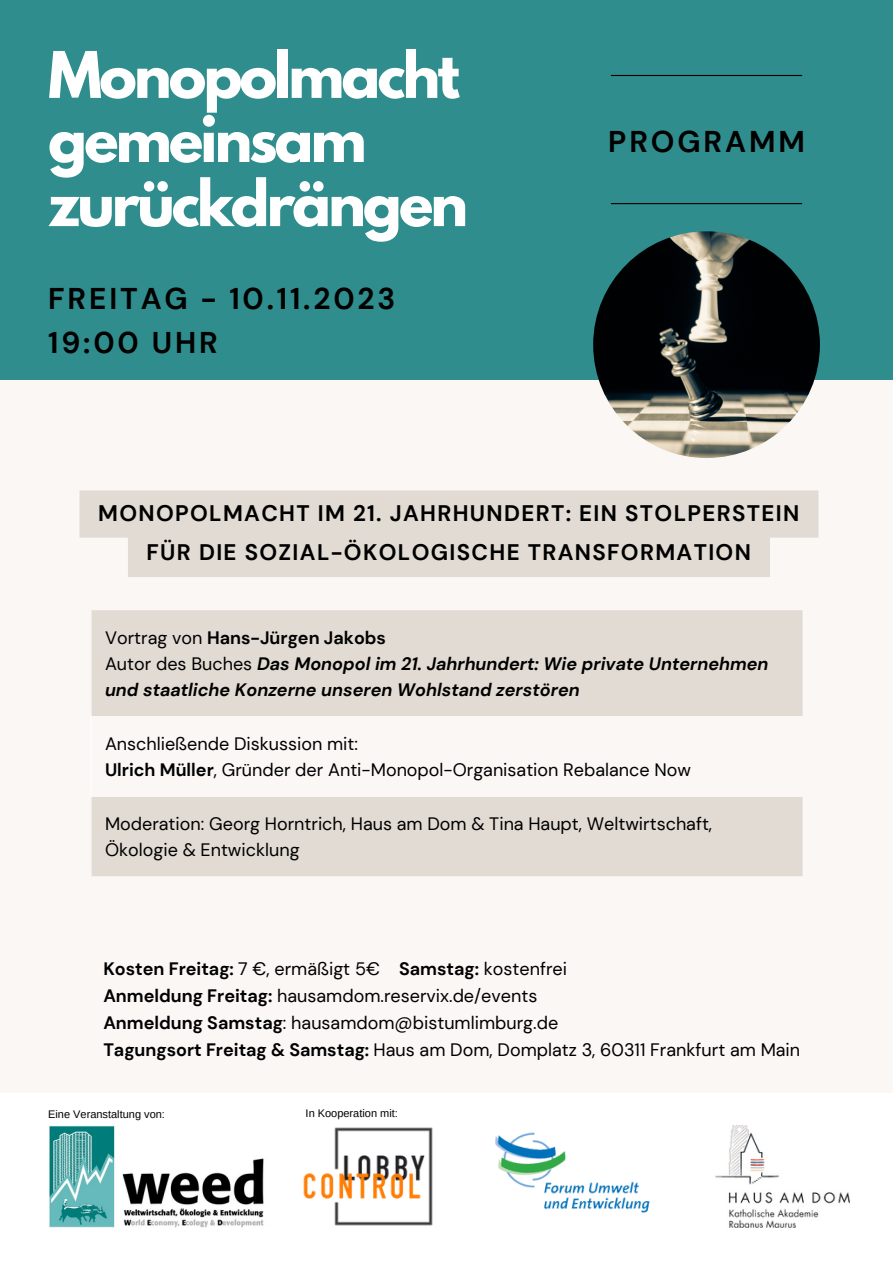
<style>
.page{position:relative;width:893px;height:1264px;background:#fff}
.page>*{position:absolute;margin:0;border:0;box-sizing:border-box;transform-origin:0 0}
.t1{font:700 56.85px/64.1px "League Spartan";letter-spacing:-.05em;color:#fff}
.t2{font:700 30px "DM Sans";letter-spacing:.095em;color:#000}
.t3{font:700 22.5px/39.3px "DM Sans";letter-spacing:.06em;color:#000;text-align:center}
.t4{font:18px/25.8px "DM Sans";color:#000}
.t5{font:italic 700 18px/25.8px "DM Sans";color:#000}
.t6{font:700 18px "DM Sans";color:#000}
.t7{font:10.95px "Arimo";color:#000}
.s1{font-weight:400}
.s2{font-weight:400;font-style:normal}
.s3{font-weight:700}
</style>
<div class="page">
<div style="left:0;top:0;width:892px;height:1262px;background:#faf7f5"></div>
<div style="left:91px;top:610px;width:711px;height:266px;background:#e1dbd3"></div>
<div style="left:91px;top:716px;width:711px;height:80px;background:#faf7f5"></div>
<hr style="left:90px;top:610px;width:1px;height:266px;background:#fff">
<div style="left:0;top:0;width:892px;height:380px;background:#308d8d"></div>
<svg style="left:79px;top:490px;width:739px;height:87px;background:#e2dcd5"></svg>
<hr style="left:611px;top:203px;width:191px;height:1px;background:#000">
<hr style="left:611px;top:75px;width:191px;height:1px;background:#000">
<img style="left:593px;top:231px;width:226px;height:227px;border-radius:50%">
<div style="left:0;top:1093px;width:892px;height:169px;background:#fff"></div>
<img style="left:303px;top:1127px;width:130px;height:99px">
<img style="left:49px;top:1125px;width:215px;height:102px">
<img style="left:495px;top:1132px;width:155px;height:81px">
<img style="left:715px;top:1125px;width:134px;height:102px">
<p class="t1" style="left:48px;top:50px;width:421px">Monopolmacht gemeinsam zurückdrängen</p>
<p class="t2" style="left:48px;top:279px;width:349px">FREITAG - 10.11.2023</p>
<p class="t2" style="left:48px;top:323px;width:171px">19:00 UHR</p>
<p class="t2" style="left:608px;top:122px;width:198px">PROGRAMM</p>
<p class="t3" style="left:98px;top:493px;width:702px">MONOPOLMACHT IM 21. JAHRHUNDERT: EIN STOLPERSTEIN<br>FÜR DIE SOZIAL-ÖKOLOGISCHE TRANSFORMATION</p>
<p class="t6" style="left:105px;top:626px;width:282px"><span class="s1">Vortrag von</span> Hans-Jürgen Jakobs</p>
<p class="t5" style="left:105px;top:651px;width:664px"><span class="s2">Autor des Buches</span> Das Monopol im 21. Jahrhundert: Wie private Unternehmen und staatliche Konzerne unseren Wohlstand zerstören</p>
<p class="t4" style="left:105px;top:731px;width:254px">Anschließende Diskussion mit:</p>
<p class="t4" style="left:105px;top:756px;width:587px"><span class="s3">Ulrich Müller</span>, Gründer der Anti-Monopol-Organisation Rebalance Now</p>
<p class="t4" style="left:105px;top:810px;width:608px">Moderation: Georg Horntrich, Haus am Dom &amp; Tina Haupt, Weltwirtschaft,<br>Ökologie &amp; Entwicklung</p>
<p class="t4" style="left:103px;top:955px;width:465px"><span class="s3">Kosten Freitag:</span> 7 €, ermäßigt 5€ <span class="s3">Samstag:</span> kostenfrei</p>
<p class="t4" style="left:103px;top:982px;width:435px"><span class="s3">Anmeldung Freitag:</span> hausamdom.reservix.de/events</p>
<p class="t4" style="left:103px;top:1009px;width:456px"><span class="s3">Anmeldung Samstag</span>: hausamdom@bistumlimburg.de</p>
<p class="t4" style="left:103px;top:1036px;width:698px"><span class="s3">Tagungsort Freitag &amp; Samstag:</span> Haus am Dom, Domplatz 3, 60311 Frankfurt am Main</p>
<p class="t7" style="left:48px;top:1107px;width:118px">Eine Veranstaltung von:</p>
<p class="t7" style="left:305px;top:1107px;width:94px">In Kooperation mit:</p>
</div>
